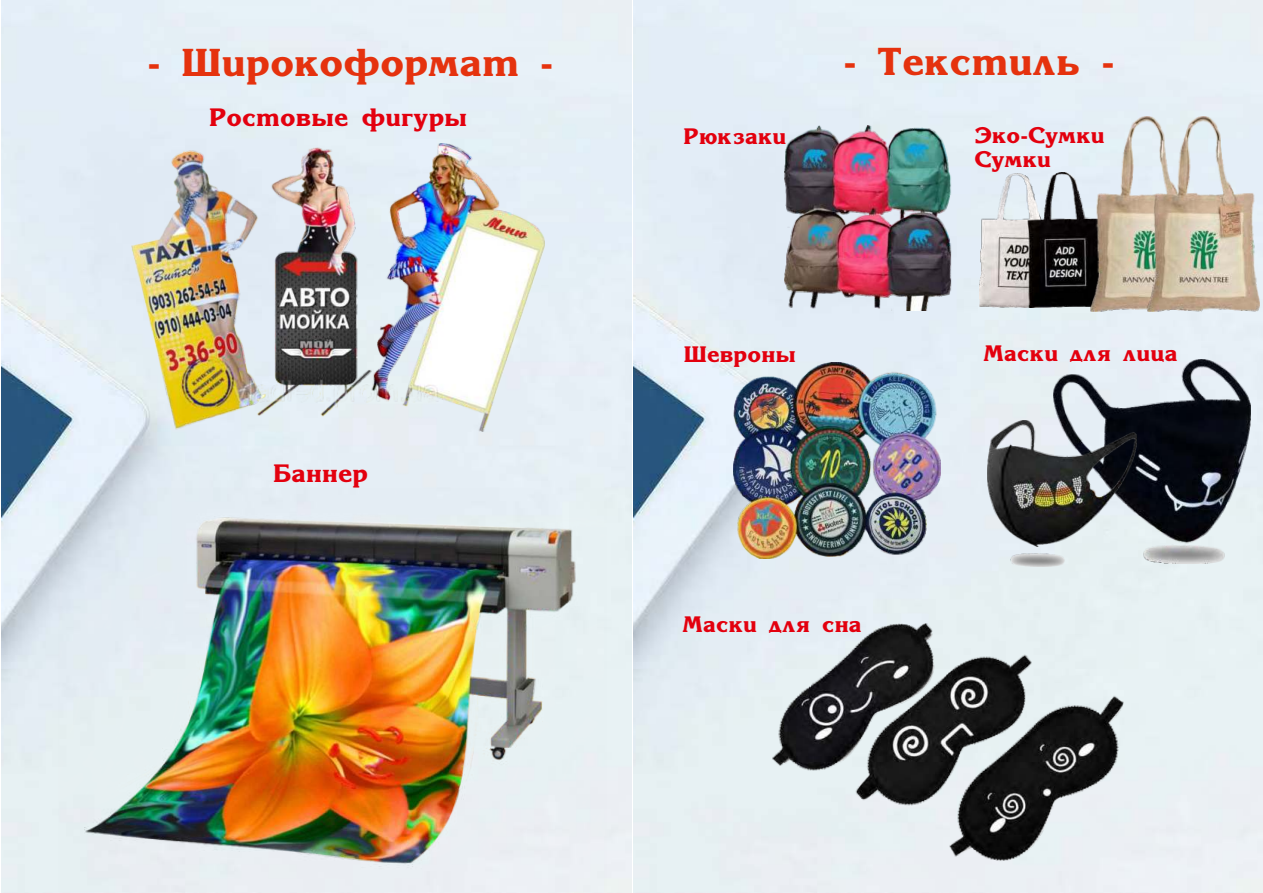
<style>
.page{position:relative;width:1263px;height:893px;background:#fff}
.page>*{position:absolute;margin:0;border:0;box-sizing:border-box;transform-origin:0 0}
.t1{font:700 41.7px "Korinna.kz";color:#e5320e}
.t2{font:700 27px "Korinna.kz";color:#e3000e}
.t3{font:700 24px "Korinna.kz";color:#e3000e}
</style>
<div class="page">
<div style="left:633px;top:0;width:630px;height:893px;background:#e6eff5"></div>
<img style="left:784px;top:126px;width:177px;height:184px">
<img style="left:733px;top:363px;width:207px;height:195px">
<img style="left:979px;top:172px;width:112px;height:136px">
<img style="left:1091px;top:117px;width:56px;height:194px">
<img style="left:1054px;top:359px;width:197px;height:204px">
<img style="left:995px;top:553px;width:81px;height:14px">
<img style="left:988px;top:420px;width:148px;height:127px">
<img style="left:773px;top:624px;width:350px;height:237px">
<img style="left:1147px;top:117px;width:112px;height:194px">
<div style="left:2px;top:0;width:629px;height:893px;background:#e5eff6"></div>
<img style="left:59px;top:488px;width:548px;height:403px">
<img style="left:131px;top:144px;width:414px;height:287px">
<h1 class="t1" style="left:147px;top:40px;width:407px">- Широкоформат -</h1>
<p class="t2" style="left:209px;top:103px;width:259px">Ростовые фигуры</p>
<p class="t2" style="left:273px;top:458px;width:96px">Баннер</p>
<p class="t3" style="left:683px;top:123px;width:104px">Рюкзаки</p>
<h1 class="t1" style="left:843px;top:40px;width:273px">- Текстиль -</h1>
<p class="t3" style="left:974px;top:123px;width:131px">Эко-Сумки</p>
<p class="t3" style="left:974px;top:147px;width:78px">Сумки</p>
<p class="t3" style="left:683px;top:341px;width:113px">Шевроны</p>
<p class="t3" style="left:984px;top:341px;width:195px">Маски для лица</p>
<p class="t3" style="left:682px;top:611px;width:180px">Маски для сна</p>
</div>
